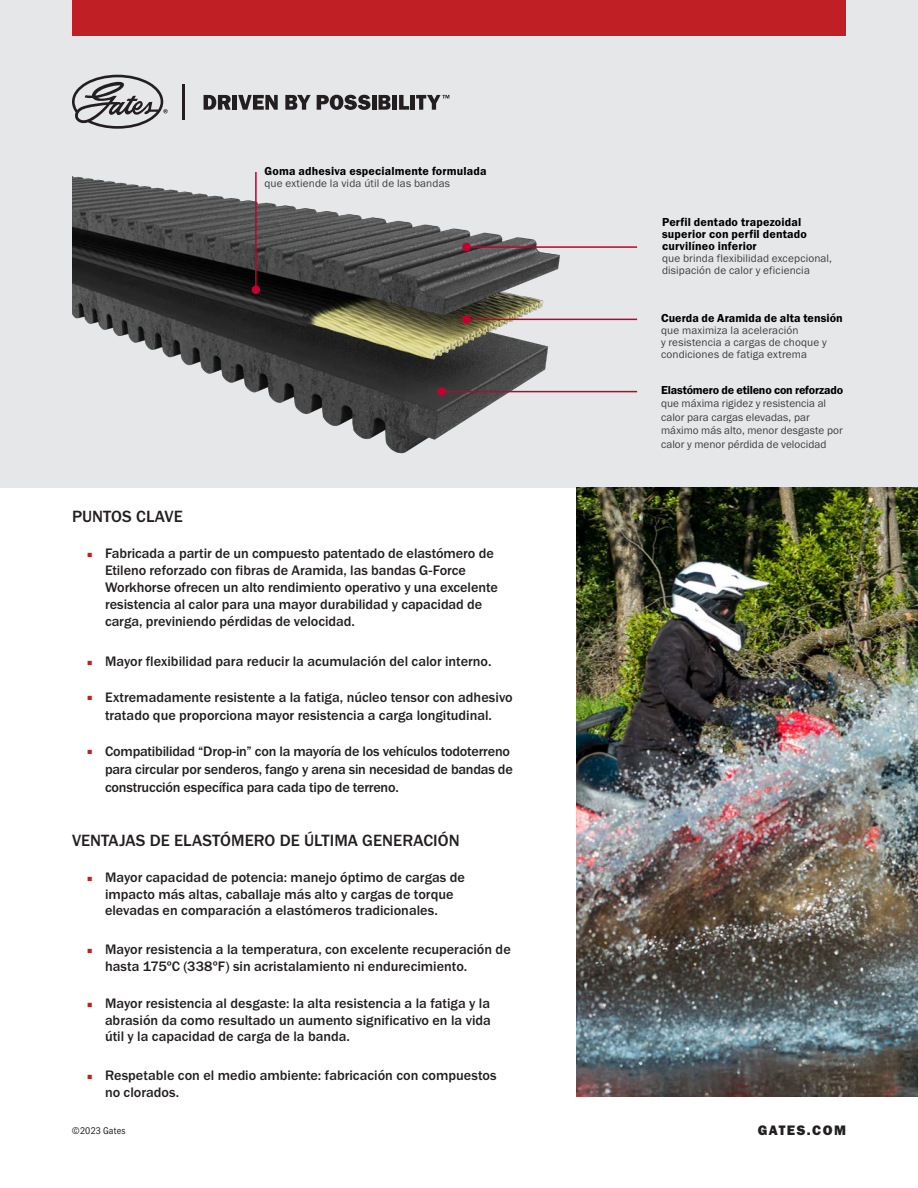
<style>
.page{position:relative;width:918px;height:1188px;background:#fff}
.page>*{position:absolute;margin:0;border:0;box-sizing:border-box;transform-origin:0 0}
._11_25pt_MEDIUM_CAPS{font:500 16.8px "Franklin Gothic URW";letter-spacing:.005em;color:#231f20}
._9_5pt_Medium_Bullets{font:500 14.25px/16.5px "Franklin Gothic URW";color:#231f20}
.t1{font:14.25px "Franklin Gothic URW Hea";letter-spacing:.1em;color:#231f20}
._9pt_cond_demi_centered{font:12px/12px "Franklin Gothic URW Dem";letter-spacing:.01em;color:#000}
._9pt_cond_demi_centered-2{font:12px "Franklin Gothic URW Dem";letter-spacing:-.015em;color:#000}
._9pt_cond_demi_centered-3{font:11.25px/13.5px "Franklin Gothic URW Boo";letter-spacing:.01em;color:#3e3e3f}
._6_75pt_Cond_Book{font:10.2px "Franklin Gothic URW Con Boo";letter-spacing:.02em;color:#231f20}
.s1{font-family:"Arial";font-weight:900;font-size:9px;color:#c02025}
</style>
<div class="page">
<div style="left:0;top:0;width:918px;height:487px;background:#e6e7e9"></div>
<img style="left:72px;top:176px;width:498px;height:278px">
<div style="left:72px;top:0;width:774px;height:36px;background:#c02025"></div>
<img style="left:576px;top:487px;width:342px;height:609px">
<hr style="left:255px;top:172px;width:2px;height:118px;background:#c5002e">
<div style="left:252px;top:286px;width:8px;height:8px;background:#c5002e;border-radius:50%"></div>
<hr style="left:466px;top:246px;width:171px;height:2px;background:#c5002e">
<div style="left:462px;top:243px;width:9px;height:8px;background:#c5002e;border-radius:50%"></div>
<hr style="left:442px;top:391px;width:195px;height:1px;background:#c5002e">
<div style="left:437px;top:387px;width:9px;height:9px;background:#c5002e;border-radius:50%"></div>
<hr style="left:466px;top:319px;width:171px;height:1px;background:#c5002e">
<div style="left:462px;top:315px;width:9px;height:9px;background:#c5002e;border-radius:50%"></div>
<hr style="left:182px;top:84px;width:3px;height:35px;background:#231f20">
<svg style="left:204px;top:95px;width:27px;height:15px"></svg>
<div style="left:232px;top:95px;width:5px;height:15px;background:#231f20"></div>
<svg style="left:238px;top:95px;width:40px;height:15px"></svg>
<svg style="left:285px;top:95px;width:26px;height:15px"></svg>
<svg style="left:317px;top:95px;width:54px;height:15px"></svg>
<hr style="left:372px;top:95px;width:4px;height:15px;background:#231f20">
<svg style="left:379px;top:95px;width:12px;height:15px"></svg>
<div style="left:392px;top:95px;width:5px;height:15px;background:#231f20"></div>
<svg style="left:399px;top:95px;width:10px;height:15px"></svg>
<hr style="left:411px;top:95px;width:4px;height:15px;background:#231f20">
<svg style="left:416px;top:95px;width:33px;height:15px"></svg>
<svg style="left:72px;top:75px;width:96px;height:54px"></svg>
<p class="_9pt_cond_demi_centered" style="left:264px;top:165px;width:224px">Goma adhesiva especialmente formulada</p>
<p class="_9pt_cond_demi_centered-3" style="left:264px;top:177px;width:187px">que extiende la vida útil de las bandas</p>
<h2 class="_11_25pt_MEDIUM_CAPS" style="left:72px;top:506px;width:112px">PUNTOS CLAVE</h2>
<p class="_9_5pt_Medium_Bullets" style="left:105px;top:544px;width:394px;line-height:17.1px;text-indent:-18px"><span class="s1">■</span> Fabricada a partir de un compuesto patentado de elastómero de Etileno reforzado con fibras de Aramida, las bandas G-Force Workhorse ofrecen un alto rendimiento operativo y una excelente resistencia al calor para una mayor durabilidad y capacidad de carga, previniendo pérdidas de velocidad.</p>
<p class="_9_5pt_Medium_Bullets" style="left:87px;top:653px;width:406px"><span class="s1">■</span> Mayor flexibilidad para reducir la acumulación del calor interno.</p>
<p class="_9_5pt_Medium_Bullets" style="left:87px;top:688px;width:427px;line-height:18px;text-align:center"><span class="s1">■</span> Extremadamente resistente a la fatiga, núcleo tensor con adhesivo tratado que proporciona mayor resistencia a carga longitudinal.</p>
<p class="_9_5pt_Medium_Bullets" style="left:105px;top:742px;width:409px;line-height:18px;text-indent:-18px"><span class="s1">■</span> Compatibilidad “Drop-in” con la mayoría de los vehículos todoterreno para circular por senderos, fango y arena sin necesidad de bandas de construcción específica para cada tipo de terreno.</p>
<h2 class="_11_25pt_MEDIUM_CAPS" style="left:72px;top:830px;width:389px">VENTAJAS DE ELASTÓMERO DE ÚLTIMA GENERACIÓN</h2>
<p class="_9_5pt_Medium_Bullets" style="left:105px;top:869px;width:362px;text-indent:-18px"><span class="s1">■</span> Mayor capacidad de potencia: manejo óptimo de cargas de impacto más altas, caballaje más alto y cargas de torque elevadas en comparación a elastómeros tradicionales.</p>
<p class="_9_5pt_Medium_Bullets" style="left:105px;top:941px;width:407px;text-indent:-18px"><span class="s1">■</span> Mayor resistencia a la temperatura, con excelente recuperación de hasta 175ºC (338ºF) sin acristalamiento ni endurecimiento.</p>
<p class="_9_5pt_Medium_Bullets" style="left:105px;top:995px;width:388px;text-align:justify;text-indent:-18px"><span class="s1">■</span> Mayor resistencia al desgaste: la alta resistencia a la fatiga y la abrasión da como resultado un aumento significativo en la vida útil y la capacidad de carga de la banda.</p>
<p class="_9_5pt_Medium_Bullets" style="left:105px;top:1067px;width:393px;text-indent:-18px"><span class="s1">■</span> Respetable con el medio ambiente: fabricación con compuestos no clorados.</p>
<p class="_9pt_cond_demi_centered" style="left:662px;top:216px;width:146px">Perfil dentado trapezoidal superior con perfil dentado curvilíneo inferior</p>
<p class="_9pt_cond_demi_centered-3" style="left:662px;top:252px;width:172px;line-height:12px">que brinda flexibilidad excepcional, disipación de calor y eficiencia</p>
<p class="_9pt_cond_demi_centered" style="left:661px;top:312px;width:183px">Cuerda de Aramida de alta tensión</p>
<p class="_9pt_cond_demi_centered-3" style="left:661px;top:324px;width:139px">que maximiza la aceleración</p>
<p class="_9pt_cond_demi_centered-3" style="left:661px;top:336px;width:167px;line-height:12px">y resistencia a cargas de choque y condiciones de fatiga extrema</p>
<p class="_9pt_cond_demi_centered-2" style="left:661px;top:382px;width:184px">Elastómero de etileno con reforzado</p>
<p class="_9pt_cond_demi_centered-3" style="left:661px;top:397px;width:183px">que máxima rigidez y resistencia al calor para cargas elevadas, par máximo más alto, menor desgaste por calor y menor pérdida de velocidad</p>
<p class="_6_75pt_Cond_Book" style="left:72px;top:1124px;width:55px">©2023 Gates</p>
<h6 class="t1" style="left:758px;top:1121px;width:90px">GATES.COM</h6>
</div>
